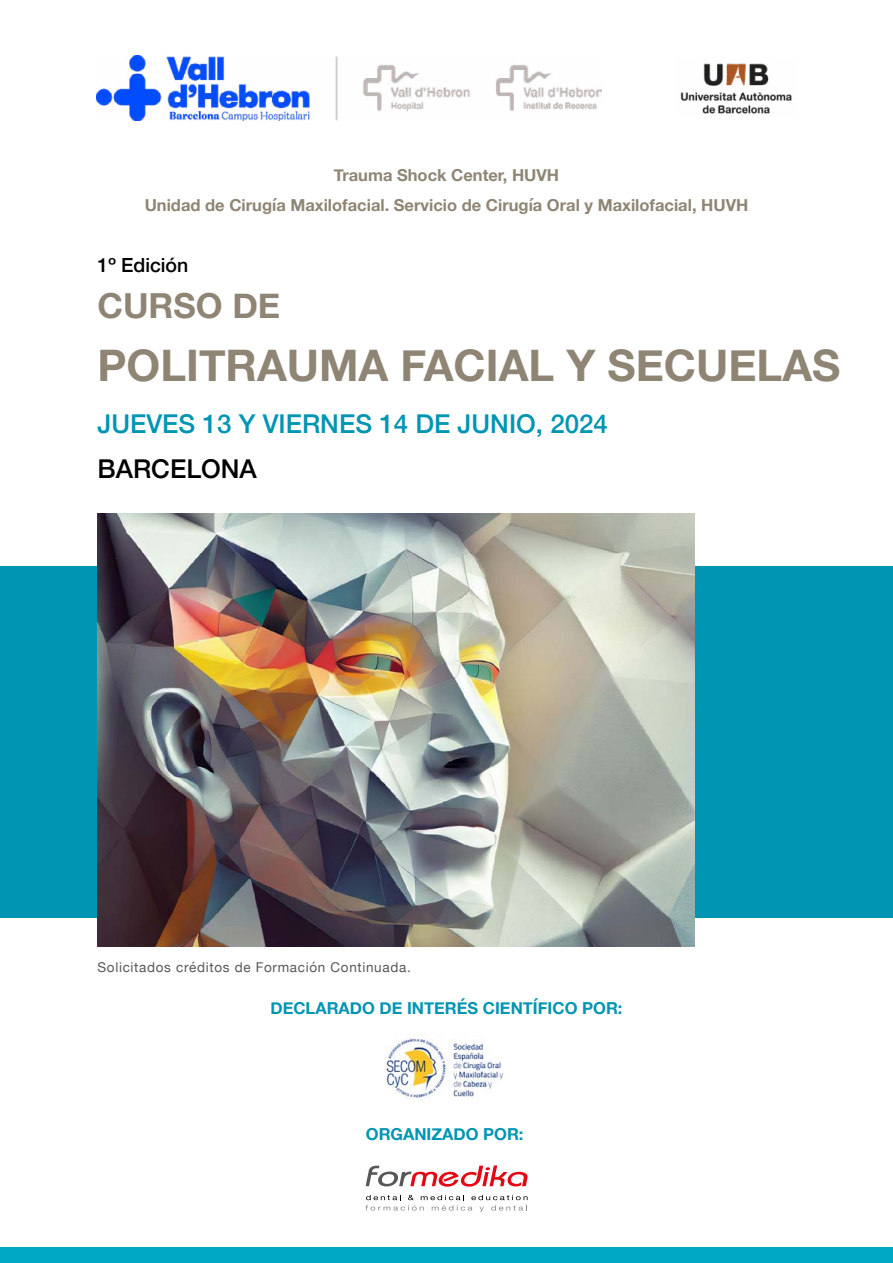
<style>
.page{position:relative;width:893px;height:1263px;background:#fff}
.page>*{position:absolute;margin:0;border:0;box-sizing:border-box;transform-origin:0 0}
.t1{font:700 43.5px "Helvetica Neue";color:#8f8575}
.t2{font:700 34.5px "Helvetica Neue";color:#8f8575}
.t3{font:500 25.95px "Helvetica Neue";color:#0095b3}
.t4{font:500 25.95px "Helvetica Neue";color:#000}
.t5{font:500 19.5px "Helvetica Neue";color:#000}
.t6{font:700 16.5px/30px "Helvetica Neue";color:#8f8575;text-align:center}
.t7{font:700 16.5px "Helvetica Neue";color:#0095b3}
.t8{font:13.5px "Helvetica Neue";letter-spacing:.05em;color:#575756}
</style>
<div class="page">
<div style="left:0;top:567px;width:893px;height:351px;background:#0095b3"></div>
<img style="left:680px;top:63px;width:112px;height:51px">
<img style="left:97px;top:55px;width:504px;height:65px">
<img style="left:384px;top:1038px;width:120px;height:62px">
<img style="left:98px;top:513px;width:596px;height:434px">
<div style="left:0;top:1247px;width:893px;height:16px;background:#00a8c3"></div>
<svg style="left:365px;top:1195px;width:163px;height:17px"></svg>
<svg style="left:366px;top:1165px;width:162px;height:21px"></svg>
<p class="t6" style="left:145px;top:160px;width:605px">Trauma Shock Center, HUVH<br>Unidad de Cirugía Maxilofacial. Servicio de Cirugía Oral y Maxilofacial, HUVH</p>
<p class="t5" style="left:98px;top:249px;width:92px">1º Edición</p>
<h2 class="t2" style="left:98px;top:278px;width:184px">CURSO DE</h2>
<h1 class="t1" style="left:98px;top:331px;width:744px">POLITRAUMA FACIAL Y SECUELAS</h1>
<h3 class="t3" style="left:98px;top:402px;width:512px">JUEVES 13 Y VIERNES 14 DE JUNIO, 2024</h3>
<h3 class="t4" style="left:98px;top:447px;width:161px">BARCELONA</h3>
<p class="t8" style="left:98px;top:958px;width:315px">Solicitados créditos de Formación Continuada.</p>
<p class="t7" style="left:270px;top:995px;width:353px">DECLARADO DE INTERÉS CIENTÍFICO POR:</p>
<p class="t7" style="left:366px;top:1121px;width:159px">ORGANIZADO POR:</p>
</div>
